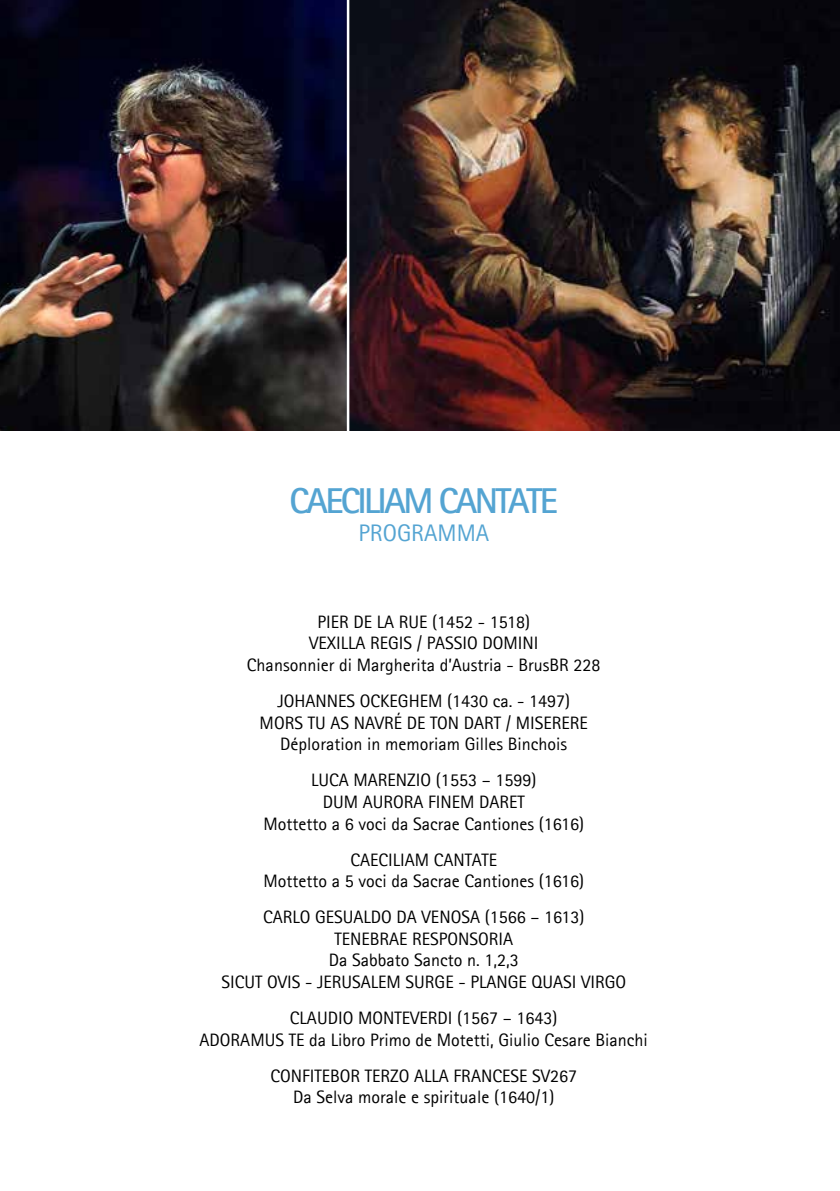
<style>
.page{position:relative;width:840px;height:1191px;background:#fff}
.page>*{position:absolute;margin:0;border:0;box-sizing:border-box;transform-origin:0 0}
.t1{font:700 36px "Agfa Rotis Sans Serif";letter-spacing:-.075em;color:#54a4d2}
.t2{font:24px "Agfa Rotis Sans Serif";color:#54a4d2}
.t3{font:18px/21.6px "Agfa Rotis Sans Serif";color:#000;text-align:center}
</style>
<div class="page">
<img style="left:0;top:0;width:346px;height:431px">
<img style="left:346px;top:0;width:493px;height:431px">
<h1 class="t1" style="left:289px;top:477px;width:269px">CAECILIAM CANTATE</h1>
<h2 class="t2" style="left:358px;top:519px;width:132px">PROGRAMMA</h2>
<p class="t3" style="left:247px;top:611px;width:355px">PIER DE LA RUE (1452 - 1518)<br>VEXILLA REGIS / PASSIO DOMINI<br>Chansonnier di Margherita d’Austria - BrusBR 228</p>
<p class="t3" style="left:259px;top:690px;width:329px">JOHANNES OCKEGHEM (1430 ca. - 1497)<br>MORS TU AS NAVRÉ DE TON DART / MISERERE<br>Déploration in memoriam Gilles Binchois</p>
<p class="t3" style="left:263px;top:769px;width:322px">LUCA MARENZIO (1553 – 1599)<br>DUM AURORA FINEM DARET<br>Mottetto a 6 voci da Sacrae Cantiones (1616)</p>
<p class="t3" style="left:263px;top:848px;width:322px">CAECILIAM CANTATE<br>Mottetto a 5 voci da Sacrae Cantiones (1616)</p>
<p class="t3" style="left:221px;top:906px;width:406px">CARLO GESUALDO DA VENOSA (1566 – 1613)<br>TENEBRAE RESPONSORIA<br>Da Sabbato Sancto n. 1,2,3<br>SICUT OVIS - JERUSALEM SURGE - PLANGE QUASI VIRGO</p>
<p class="t3" style="left:199px;top:1007px;width:449px">CLAUDIO MONTEVERDI (1567 – 1643)<br>ADORAMUS TE da Libro Primo de Motetti, Giulio Cesare Bianchi</p>
<p class="t3" style="left:270px;top:1064px;width:308px">CONFITEBOR TERZO ALLA FRANCESE SV267<br>Da Selva morale e spirituale (1640/1)</p>
</div>
